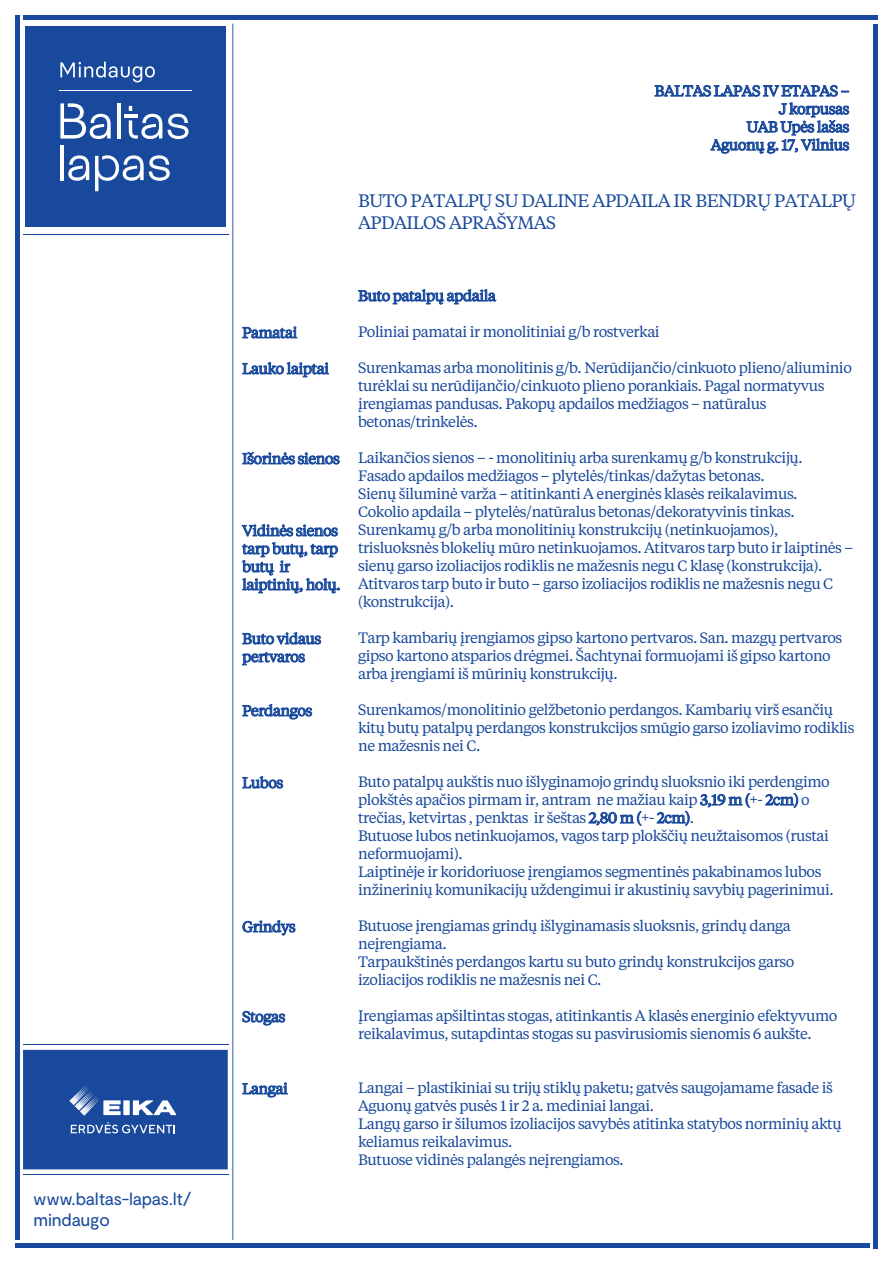
<style>
.page{position:relative;width:893px;height:1263px;background:#fff}
.page>*{position:absolute;margin:0;border:0;box-sizing:border-box;transform-origin:0 0}
.t1{font:18px/21.6px "Tiempos Text";letter-spacing:-.03em;color:#18499c}
.t2{font:17.55px/21.1px "Moderat";letter-spacing:-.01em;color:#18499c}
.t3{font:15px/18px "Tiempos Text";letter-spacing:-.03em;color:#18499c}
</style>
<div class="page">
<div style="left:25px;top:27px;width:200px;height:200px;background:#18499c"></div>
<hr style="left:59px;top:90px;width:132px;height:1px;background:#fff">
<hr style="left:117px;top:103px;width:3px;height:36px;background:#fff">
<svg style="left:168px;top:114px;width:21px;height:25px"></svg>
<hr style="left:124px;top:114px;width:14px;height:3px;background:#fff">
<svg style="left:60px;top:103px;width:51px;height:36px"></svg>
<svg style="left:129px;top:106px;width:33px;height:33px"></svg>
<hr style="left:60px;top:145px;width:4px;height:35px;background:#fff">
<svg style="left:68px;top:155px;width:21px;height:26px"></svg>
<svg style="left:95px;top:155px;width:75px;height:36px"></svg>
<svg style="left:60px;top:62px;width:95px;height:20px"></svg>
<div style="left:873px;top:24px;width:5px;height:1224px;background:#18499c"></div>
<div style="left:15px;top:1243px;width:855px;height:5px;background:#18499c"></div>
<div style="left:23px;top:15px;width:855px;height:5px;background:#18499c"></div>
<div style="left:15px;top:15px;width:5px;height:1225px;background:#18499c"></div>
<hr style="left:232px;top:24px;width:1px;height:1216px;background:#18499c">
<hr style="left:23px;top:234px;width:206px;height:1px;background:#18499c">
<svg style="left:358px;top:289px;width:138px;height:16px"></svg>
<svg style="left:700px;top:793px;width:51px;height:15px"></svg>
<svg style="left:765px;top:793px;width:33px;height:15px"></svg>
<svg style="left:588px;top:811px;width:54px;height:15px"></svg>
<svg style="left:656px;top:811px;width:34px;height:15px"></svg>
<svg style="left:242px;top:326px;width:55px;height:12px"></svg>
<svg style="left:242px;top:362px;width:87px;height:15px"></svg>
<svg style="left:242px;top:452px;width:98px;height:12px"></svg>
<svg style="left:242px;top:524px;width:98px;height:69px"></svg>
<svg style="left:242px;top:632px;width:79px;height:12px"></svg>
<svg style="left:242px;top:652px;width:63px;height:13px"></svg>
<svg style="left:242px;top:704px;width:70px;height:15px"></svg>
<svg style="left:242px;top:776px;width:41px;height:12px"></svg>
<svg style="left:242px;top:920px;width:54px;height:15px"></svg>
<svg style="left:242px;top:1011px;width:43px;height:14px"></svg>
<svg style="left:242px;top:1082px;width:46px;height:15px"></svg>
<svg style="left:655px;top:85px;width:194px;height:69px"></svg>
<div style="left:23px;top:1050px;width:204px;height:119px;background:#18499c;border:1px solid #18499c"></div>
<svg style="left:133px;top:1100px;width:43px;height:15px"></svg>
<div style="left:123px;top:1100px;width:7px;height:15px;background:#fff"></div>
<svg style="left:69px;top:1086px;width:52px;height:29px"></svg>
<svg style="left:71px;top:1122px;width:104px;height:11px"></svg>
<hr style="left:24px;top:1174px;width:205px;height:1px;background:#18499c">
<hr style="left:24px;top:1044px;width:205px;height:1px;background:#18499c">
<p class="t2" style="left:34px;top:1188px;width:160px">www.baltas-lapas.lt/ mindaugo</p>
<p class="t3" style="left:654px;top:81px;width:196px;text-align:right">BALTAS LAPAS IV ETAPAS –<br>J korpusas<br>UAB Upės lašas<br>Aguonų g. 17, Vilnius</p>
<p class="t1" style="left:358px;top:189px;width:499px">BUTO PATALPŲ SU DALINE APDAILA IR BENDRŲ PATALPŲ<br>APDAILOS APRAŠYMAS</p>
<p class="t3" style="left:242px;top:323px;width:57px">Pamatai</p>
<p class="t3" style="left:242px;top:359px;width:88px">Lauko laiptai</p>
<p class="t3" style="left:242px;top:449px;width:99px">Išorinės sienos</p>
<p class="t3" style="left:242px;top:521px;width:100px">Vidinės sienos tarp butų, tarp butų ir laiptinių, holų.</p>
<p class="t3" style="left:242px;top:629px;width:80px">Buto vidaus pertvaros</p>
<p class="t3" style="left:242px;top:701px;width:72px">Perdangos</p>
<p class="t3" style="left:242px;top:773px;width:43px">Lubos</p>
<p class="t3" style="left:242px;top:917px;width:55px">Grindys</p>
<p class="t3" style="left:242px;top:1007px;width:45px">Stogas</p>
<p class="t3" style="left:242px;top:1079px;width:47px">Langai</p>
<p class="t3" style="left:358px;top:286px;width:139px">Buto patalpų apdaila</p>
<p class="t3" style="left:358px;top:322px;width:303px">Poliniai pamatai ir monolitiniai g/b rostverkai</p>
<p class="t3" style="left:358px;top:358px;width:495px">Surenkamas arba monolitinis g/b. Nerūdijančio/cinkuoto plieno/aliuminio turėklai su nerūdijančio/cinkuoto plieno porankiais. Pagal normatyvus įrengiamas pandusas. Pakopų apdailos medžiagos – natūralus betonas/trinkelės.</p>
<p class="t3" style="left:358px;top:448px;width:497px">Laikančios sienos – - monolitinių arba surenkamų g/b konstrukcijų.<br>Fasado apdailos medžiagos – plytelės/tinkas/dažytas betonas.<br>Sienų šiluminė varža – atitinkanti A energinės klasės reikalavimus.<br>Cokolio apdaila – plytelės/natūralus betonas/dekoratyvinis tinkas.<br>Surenkamų g/b arba monolitinių konstrukcijų (netinkuojamos), trisluoksnės blokelių mūro netinkuojamos. Atitvaros tarp buto ir laiptinės – sienų garso izoliacijos rodiklis ne mažesnis negu C klasę (konstrukcija).<br>Atitvaros tarp buto ir buto – garso izoliacijos rodiklis ne mažesnis negu C (konstrukcija).</p>
<p class="t3" style="left:358px;top:628px;width:486px">Tarp kambarių įrengiamos gipso kartono pertvaros. San. mazgų pertvaros gipso kartono atsparios drėgmei. Šachtynai formuojami iš gipso kartono arba įrengiami iš mūrinių konstrukcijų.</p>
<p class="t3" style="left:358px;top:700px;width:498px">Surenkamos/monolitinio gelžbetonio perdangos. Kambarių virš esančių kitų butų patalpų perdangos konstrukcijos smūgio garso izoliavimo rodiklis ne mažesnis nei C.</p>
<p class="t3" style="left:358px;top:772px;width:477px">Buto patalpų aukštis nuo išlyginamojo grindų sluoksnio iki perdengimo plokštės apačios pirmam ir, antram ne mažiau kaip 3,19 m (+- 2cm) o trečias, ketvirtas , penktas ir šeštas 2,80 m (+- 2cm).<br>Butuose lubos netinkuojamos, vagos tarp plokščių neužtaisomos (rustai neformuojami).<br>Laiptinėje ir koridoriuose įrengiamos segmentinės pakabinamos lubos inžinerinių komunikacijų uždengimui ir akustinių savybių pagerinimui.</p>
<p class="t3" style="left:358px;top:916px;width:438px">Butuose įrengiamas grindų išlyginamasis sluoksnis, grindų danga neįrengiama.<br>Tarpaukštinės perdangos kartu su buto grindų konstrukcijos garso izoliacijos rodiklis ne mažesnis nei C.</p>
<p class="t3" style="left:358px;top:1006px;width:481px">Įrengiamas apšiltintas stogas, atitinkantis A klasės energinio efektyvumo reikalavimus, sutapdintas stogas su pasvirusiomis sienomis 6 aukšte.</p>
<p class="t3" style="left:358px;top:1078px;width:485px">Langai – plastikiniai su trijų stiklų paketu; gatvės saugojamame fasade iš Aguonų gatvės pusės 1 ir 2 a. mediniai langai.<br>Langų garso ir šilumos izoliacijos savybės atitinka statybos norminių aktų keliamus reikalavimus.<br>Butuose vidinės palangės neįrengiamos.</p>
</div>
